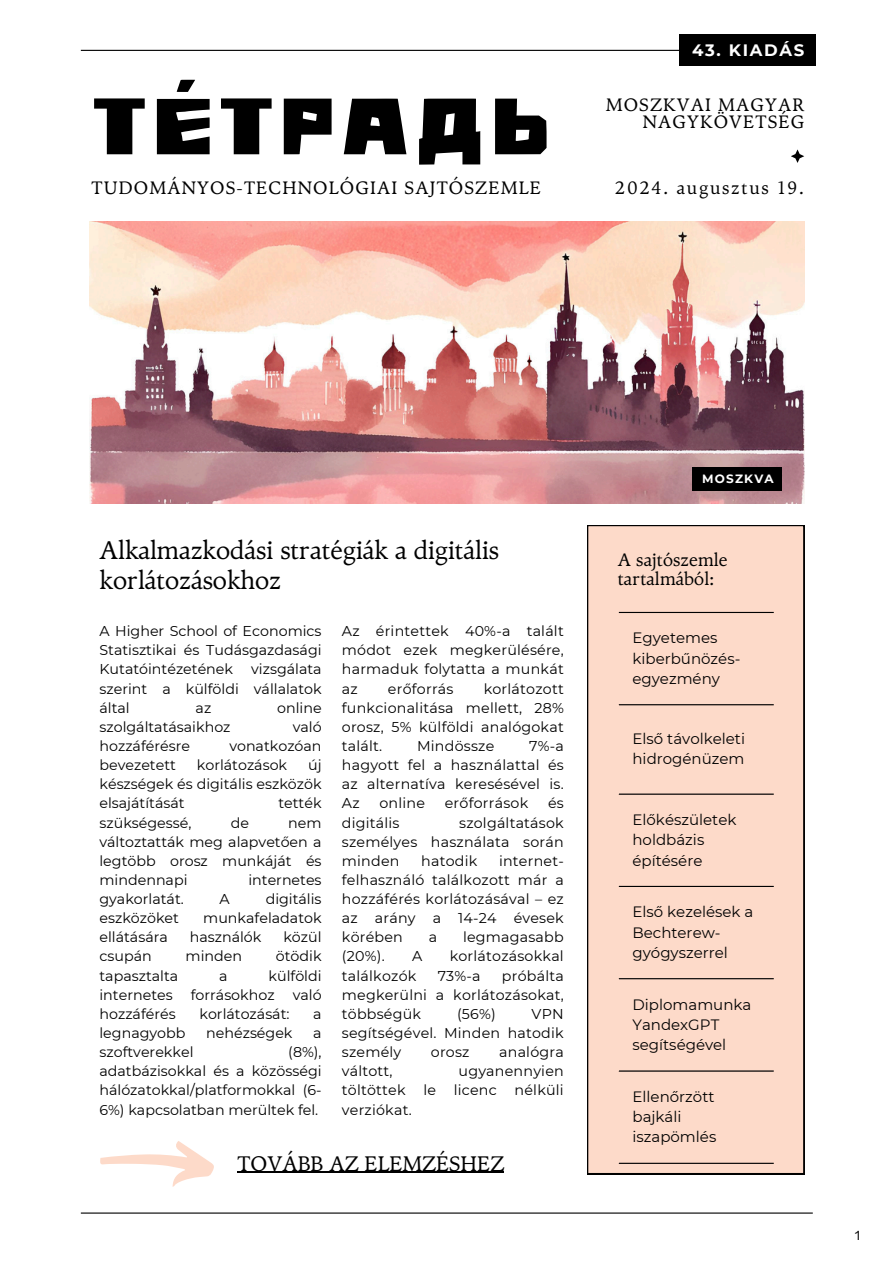
<style>
.page{position:relative;width:894px;height:1264px;background:#fff}
.page>*{position:absolute;margin:0;border:0;box-sizing:border-box;transform-origin:0 0}
.t1{font:79.5px "Canva Cool";letter-spacing:.04em;color:#000}
.t2{font:25.5px/30.3px "TY Serif";color:#000}
.t3{font:21px "TY Serif";color:#000}
.t4{font:18px/16.8px "TY Serif";letter-spacing:.065em;color:#000;text-align:right}
.t5{font:18px/19.2px "TY Serif";letter-spacing:.01em;color:#000}
.t6{font:18px "TY Serif";letter-spacing:.1em;color:#000}
.t7{font:700 16.5px "Montserrat";letter-spacing:.1em;color:#fff}
.t8{font:15px/20.2px "Montserrat";color:#000}
.t9{font:14.25px/19.2px "Montserrat";color:#000;text-align:justify}
.t10{font:700 12px "Montserrat";letter-spacing:.1em;color:#fff}
.t11{font:12px "Open Sauce One";color:#000}
</style>
<div class="page">
<hr style="left:81px;top:50px;width:731px;height:1px;background:#000">
<hr style="left:81px;top:1212px;width:731px;height:1px;background:#000">
<svg style="left:791px;top:149px;width:13px;height:14px"></svg>
<img style="left:89px;top:221px;width:715px;height:282px">
<div style="left:587px;top:525px;width:217px;height:649px;background:#fddac9"></div>
<hr style="left:618px;top:612px;width:155px;height:1px;background:#000">
<hr style="left:618px;top:704px;width:155px;height:1px;background:#000">
<hr style="left:618px;top:793px;width:155px;height:1px;background:#000">
<hr style="left:618px;top:885px;width:155px;height:2px;background:#000">
<hr style="left:618px;top:978px;width:155px;height:1px;background:#000">
<hr style="left:618px;top:1070px;width:155px;height:1px;background:#000">
<hr style="left:618px;top:1162px;width:155px;height:1px;background:#000">
<div style="left:679px;top:35px;width:136px;height:31px;background:#000"></div>
<div style="left:692px;top:468px;width:89px;height:23px;background:#000"></div>
<svg style="left:100px;top:1141px;width:114px;height:45px"></svg>
<hr style="left:237px;top:1171px;width:267px;height:1px;background:#000">
<h2 class="t1" style="left:91px;top:89px;width:462px">TÉTРАДЬ</h2>
<p class="t4" style="left:91px;top:179px;width:451px">TUDOMÁNYOS-TECHNOLÓGIAI SAJTÓSZEMLE</p>
<p class="t7" style="left:692px;top:40px;width:113px">43. KIADÁS</p>
<p class="t4" style="left:605px;top:97px;width:200px">MOSZKVAI MAGYAR<br>NAGYKÖVETSÉG</p>
<h5 class="t6" style="left:615px;top:177px;width:190px">2024. augusztus 19.</h5>
<h3 class="t2" style="left:99px;top:534px;width:401px">Alkalmazkodási stratégiák a digitális korlátozásokhoz</h3>
<h1 class="t9" style="left:99px;top:621px;width:223px">A Higher School of Economics Statisztikai és Tudásgazdasági Kutatóintézetének</h1>
<h4 class="t9" style="left:342px;top:621px;width:223px">Az érintettek 40%-a talált módot ezek megkerülésére, harmaduk folytatta a munkát az</h4>
<h1 class="t9" style="left:99px;top:659px;width:223px;text-indent:152px">vizsgálata szerint a külföldi vállalatok által</h1>
<h4 class="t9" style="left:388px;top:679px;width:67px">erőforrás</h4>
<h4 class="t9" style="left:342px;top:679px;width:223px;text-indent:142px">korlátozott funkcionalitása mellett, 28% orosz, 5% külföldi analógokat talált.</h4>
<h1 class="t9" style="left:195px;top:698px;width:17px">az</h1>
<h1 class="t9" style="left:277px;top:698px;width:46px">online</h1>
<h1 class="t9" style="left:99px;top:717px;width:132px">szolgáltatásaikhoz</h1>
<h1 class="t9" style="left:292px;top:717px;width:30px">való</h1>
<h1 class="t9" style="left:99px;top:736px;width:92px">hozzáférésre</h1>
<h1 class="t9" style="left:229px;top:736px;width:94px">vonatkozóan</h1>
<h1 class="t9" style="left:99px;top:755px;width:78px">bevezetett</h1>
<h1 class="t9" style="left:197px;top:755px;width:92px">korlátozások</h1>
<h4 class="t9" style="left:417px;top:736px;width:79px">Mindössze</h4>
<h4 class="t9" style="left:342px;top:736px;width:223px;text-indent:187px">7%-a hagyott fel a használattal és az alternatíva keresésével is.<br>Az</h4>
<h1 class="t9" style="left:99px;top:755px;width:223px;text-indent:208px">új készségek és digitális eszközök elsajátítását</h1>
<h4 class="t9" style="left:379px;top:793px;width:47px">online</h4>
<h4 class="t9" style="left:444px;top:793px;width:85px">erőforrások</h4>
<h4 class="t9" style="left:548px;top:793px;width:17px">és</h4>
<h4 class="t9" style="left:342px;top:812px;width:59px">digitális</h4>
<h1 class="t9" style="left:278px;top:793px;width:45px">tették</h1>
<h4 class="t9" style="left:342px;top:812px;width:223px;text-indent:117px">szolgáltatások személyes használata során minden</h4>
<h1 class="t9" style="left:99px;top:812px;width:93px">szükségessé,</h1>
<h1 class="t9" style="left:231px;top:812px;width:20px">de</h1>
<h1 class="t9" style="left:99px;top:812px;width:223px;text-indent:189px">nem változtatták meg alapvetően a legtöbb orosz munkáját és mindennapi</h1>
<h4 class="t9" style="left:342px;top:851px;width:223px;text-indent:157px">internet&shy;felhasználó találkozott már a hozzáférés korlátozásával – ez az arány a 14-24 évesek körében</h4>
<h4 class="t9" style="left:421px;top:851px;width:58px">hatodik</h4>
<h1 class="t9" style="left:248px;top:870px;width:75px">internetes</h1>
<h1 class="t9" style="left:99px;top:889px;width:86px">gyakorlatát.</h1>
<h1 class="t9" style="left:219px;top:889px;width:12px">A</h1>
<h1 class="t9" style="left:265px;top:889px;width:57px">digitális</h1>
<h1 class="t9" style="left:99px;top:908px;width:81px">eszközöket</h1>
<h1 class="t9" style="left:203px;top:908px;width:120px">munkafeladatok</h1>
<h1 class="t9" style="left:99px;top:927px;width:70px">ellátására</h1>
<h1 class="t9" style="left:190px;top:927px;width:73px">használók</h1>
<h1 class="t9" style="left:283px;top:927px;width:40px">közül</h1>
<h1 class="t9" style="left:99px;top:946px;width:54px">csupán</h1>
<h1 class="t9" style="left:185px;top:946px;width:58px">minden</h1>
<h1 class="t9" style="left:276px;top:946px;width:47px">ötödik</h1>
<h1 class="t9" style="left:99px;top:965px;width:80px">tapasztalta</h1>
<h1 class="t9" style="left:219px;top:965px;width:10px">a</h1>
<h1 class="t9" style="left:268px;top:965px;width:55px">külföldi</h1>
<h1 class="t9" style="left:99px;top:985px;width:75px">internetes</h1>
<h1 class="t9" style="left:191px;top:985px;width:85px">forrásokhoz</h1>
<h1 class="t9" style="left:292px;top:985px;width:30px">való</h1>
<h1 class="t9" style="left:99px;top:1004px;width:78px">hozzáférés</h1>
<h1 class="t9" style="left:199px;top:1004px;width:91px">korlátozását:</h1>
<h1 class="t9" style="left:313px;top:1004px;width:10px">a</h1>
<h1 class="t9" style="left:99px;top:1023px;width:87px">legnagyobb</h1>
<h1 class="t9" style="left:206px;top:1023px;width:88px">nehézségek</h1>
<h1 class="t9" style="left:313px;top:1023px;width:10px">a</h1>
<h1 class="t9" style="left:99px;top:1042px;width:95px">szoftverekkel</h1>
<h4 class="t9" style="left:428px;top:927px;width:10px">a</h4>
<h4 class="t9" style="left:463px;top:927px;width:102px">legmagasabb</h4>
<h4 class="t9" style="left:342px;top:946px;width:44px">(20%).</h4>
<h4 class="t9" style="left:412px;top:946px;width:12px">A</h4>
<h4 class="t9" style="left:449px;top:946px;width:116px">korlátozásokkal</h4>
<h4 class="t9" style="left:342px;top:965px;width:76px">találkozók</h4>
<h4 class="t9" style="left:437px;top:965px;width:44px">73%-a</h4>
<h4 class="t9" style="left:342px;top:965px;width:223px;text-indent:160px">próbálta megkerülni a korlátozásokat, többségük</h4>
<h4 class="t9" style="left:457px;top:1004px;width:40px">(56%)</h4>
<h4 class="t9" style="left:342px;top:1004px;width:223px;text-indent:190px">VPN segítségével. Minden hatodik személy</h4>
<h4 class="t9" style="left:431px;top:1042px;width:40px">orosz</h4>
<h4 class="t9" style="left:499px;top:1042px;width:66px">analógra</h4>
<h1 class="t9" style="left:99px;top:1042px;width:223px;text-indent:189px">(8%), adatbázisokkal és a közösségi hálózatokkal/platformokkal (6- 6%) kapcsolatban merültek fel.</h1>
<h4 class="t9" style="left:342px;top:1061px;width:52px">váltott,</h4>
<h4 class="t9" style="left:342px;top:1061px;width:223px;text-indent:117px">ugyanennyien töltöttek le licenc nélküli verziókat.</h4>
<p class="t3" style="left:237px;top:1150px;width:268px">TOVÁBB AZ ELEMZÉSHEZ</p>
<p class="t10" style="left:702px;top:471px;width:73px">MOSZKVA</p>
<p class="t5" style="left:617px;top:550px;width:111px">A sajtószemle tartalmából:</p>
<h5 class="t8" style="left:632px;top:628px;width:109px">Egyetemes kiberbűnözés&shy;egyezmény</h5>
<p class="t8" style="left:632px;top:728px;width:114px">Első távolkeleti hidrogénüzem</p>
<p class="t8" style="left:632px;top:809px;width:105px">Előkészületek holdbázis építésére</p>
<p class="t8" style="left:632px;top:901px;width:122px">Első kezelések a<br>Bechterew&shy;gyógyszerrel</p>
<p class="t8" style="left:632px;top:994px;width:120px">Diplomamunka<br>YandexGPT segítségével</p>
<p class="t8" style="left:632px;top:1086px;width:85px">Ellenőrzött bajkáli iszapömlés</p>
<p class="t11" style="left:854px;top:1228px;width:7px">1</p>
</div>
